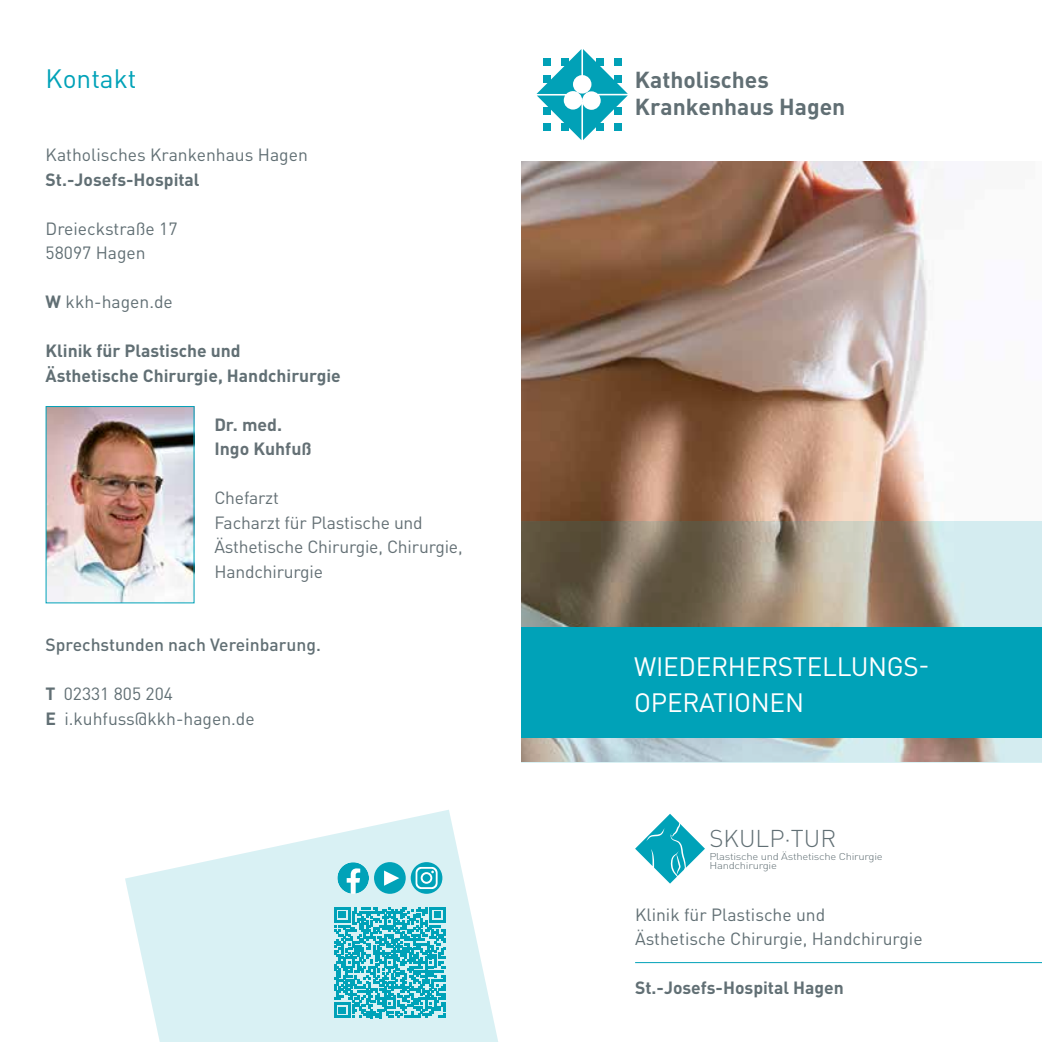
<style>
.page{position:relative;width:1042px;height:1042px;background:#fff}
.page>*{position:absolute;margin:0;border:0;box-sizing:border-box;transform-origin:0 0}
.t1{font:26.25px/36.8px "DIN Pro";letter-spacing:-.01em;color:#fff}
.t2{font:26.25px "DIN Pro";color:#00a2b8}
.t3{font:300 23.97px "DIN Pro";color:#616f74}
.t4{font:700 22.93px/27.5px "DIN Pro";color:#616f74}
.t5{font:17.5px/24.5px "DIN Pro";color:#616f74}
.t6{font:700 17.5px/24.5px "DIN Pro";color:#616f74}
.t7{font:17.5px/24.5px "DIN Pro";letter-spacing:-.01em;color:#647075}
.t8{font:500 17.5px "DIN Pro";color:#616f74}
.t9{font:700 17.5px/24.5px "DIN Pro";color:#647075}
.t10{font:300 9.8px/9.8px "DIN Pro";letter-spacing:-.025em;color:#616f74;scale:1.15 1}
.s1{font-weight:700}
</style>
<div class="page">
<img style="left:522px;top:161px;width:410px;height:360px">
<svg style="left:125px;top:810px;width:373px;height:232px;fill:#d9f1f4"></svg>
<svg style="left:337px;top:862px;width:32px;height:31px"></svg>
<div style="left:374px;top:862px;width:32px;height:32px;background:#00a2b8;border-radius:50%"></div>
<div style="left:411px;top:862px;width:31px;height:32px;background:#00a2b8;border-radius:50%"></div>
<svg style="left:415px;top:867px;width:23px;height:22px"></svg>
<div style="left:421px;top:872px;width:11px;height:12px;border:2px solid #fff;border-radius:50%"></div>
<svg style="left:384px;top:870px;width:15px;height:16px"></svg>
<svg style="left:334px;top:907px;width:111px;height:111px;background:#4bbdcc"></svg>
<img style="left:48px;top:408px;width:144px;height:193px">
<hr style="left:635px;top:962px;width:407px;height:1px;background:#00a2b8">
<svg style="left:635px;top:814px;width:70px;height:69px"></svg>
<svg style="left:536px;top:49px;width:92px;height:91px"></svg>
<svg style="left:521px;top:521px;width:521px;height:241px;background:#9e9c90"></svg>
<div style="left:521px;top:627px;width:521px;height:110px;background:#00a2b8"></div>
<h1 class="t2" style="left:46px;top:60px;width:92px">Kontakt</h1>
<p class="t5" style="left:46px;top:142px;width:264px">Katholisches Krankenhaus Hagen</p>
<p class="t6" style="left:46px;top:166px;width:155px">St.-Josefs-Hospital</p>
<p class="t5" style="left:46px;top:215px;width:133px">Dreieckstraße 17<br>58097 Hagen</p>
<p class="t5" style="left:46px;top:289px;width:129px"><span class="s1">W</span> kkh-hagen.de</p>
<p class="t6" style="left:46px;top:338px;width:297px">Klinik für Plastische und<br>Ästhetische Chirurgie, Handchirurgie</p>
<p class="t9" style="left:214px;top:411px;width:99px">Dr. med.<br>Ingo Kuhfuß</p>
<p class="t7" style="left:214px;top:485px;width:250px">Chefarzt<br>Facharzt für Plastische und<br>Ästhetische Chirurgie, Chirurgie,<br>Handchirurgie</p>
<p class="t8" style="left:46px;top:633px;width:277px">Sprechstunden nach Vereinbarung.</p>
<p class="t5" style="left:46px;top:681px;width:211px"><span class="s1">T</span> 02331 805 204<br><span class="s1">E</span> i.kuhfuss@kkh-hagen.de</p>
<h3 class="t4" style="left:635px;top:65px;width:212px">Katholisches<br>Krankenhaus Hagen</h3>
<h1 class="t1" style="left:634px;top:647px;width:297px">WIEDERHERSTELLUNGS‑<br>OPERATIONEN</h1>
<h2 class="t3" style="left:709px;top:821px;width:128px">SKULP·TUR</h2>
<p class="t10" style="left:709px;top:851px;width:152px">Plastische und Ästhetische Chirurgie<br>Handchirurgie</p>
<p class="t5" style="left:635px;top:901px;width:289px">Klinik für Plastische und<br>Ästhetische Chirurgie, Handchirurgie</p>
<p class="t6" style="left:635px;top:975px;width:210px">St.-Josefs-Hospital Hagen</p>
</div>
